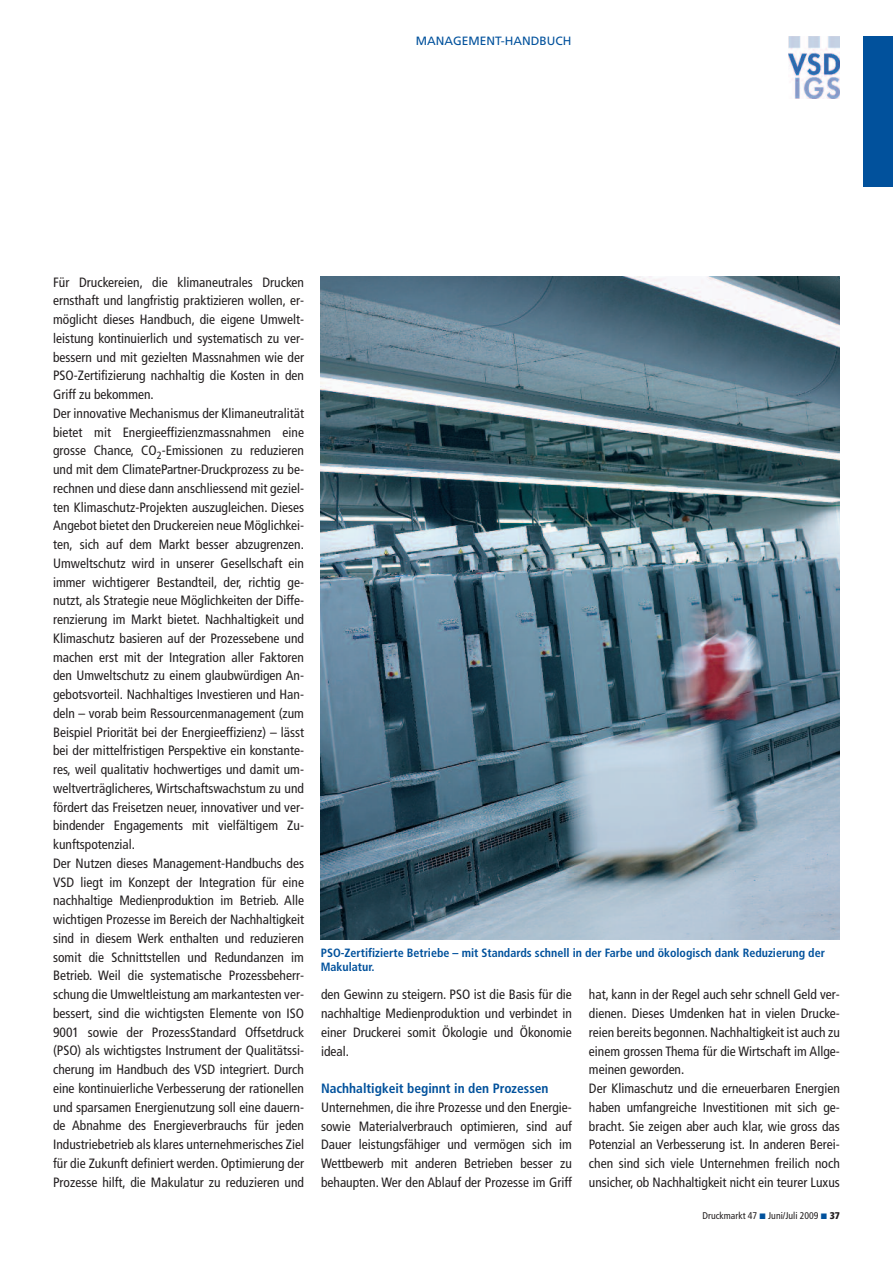
<style>
.page{position:relative;width:893px;height:1263px;background:#fff}
.page>*{position:absolute;margin:0;border:0;box-sizing:border-box;transform-origin:0 0}
.t1{font:condensed 13.5px/18.8px "Frutiger";color:#231f20}
.t2{font:700 condensed 13.5px "Frutiger";color:#01519c}
.t3{font:700 condensed 12px/13.5px "Frutiger";color:#01519c}
.t4{font:12px "Frutiger";color:#01519c}
.t5{font:condensed 9.75px "Frutiger";color:#231f20}
.s1{font-weight:900}
</style>
<div class="page">
<img style="left:788px;top:36px;width:51px;height:62px">
<div style="left:863px;top:36px;width:30px;height:151px;background:#01519c"></div>
<img style="left:321px;top:276px;width:519px;height:664px">
<p class="t4" style="left:416px;top:36px;width:157px">MANAGEMENT-HANDBUCH</p>
<p class="t1" style="left:53px;top:274px;width:252px">Für Druckereien, die klimaneutrales Drucken ernsthaft und langfristig praktizieren wollen, er&shy;möglicht dieses Handbuch, die eigene Umwelt&shy;leistung kontinuierlich und systematisch zu ver&shy;bessern und mit gezielten Massnahmen wie der PSO-Zertifizierung nachhaltig die Kosten in den Griff zu bekommen.<br>Der innovative Mechanismus der Klimaneutralität bietet mit Energieeffizienzmassnahmen eine grosse Chance, CO<sub>2</sub>-Emissionen zu reduzieren und mit dem ClimatePartner-Druckprozess zu be&shy;rechnen und diese dann anschliessend mit geziel&shy;ten Klimaschutz-Projekten auszugleichen. Dieses Angebot bietet den Druckereien neue Möglichkei&shy;ten, sich auf dem Markt besser abzugrenzen.<br>Umweltschutz wird in unserer Gesellschaft ein immer wichtigerer Bestandteil, der, richtig ge&shy;nutzt, als Strategie neue Möglichkeiten der Diffe&shy;renzierung im Markt bietet. Nachhaltigkeit und Klimaschutz basieren auf der Prozessebene und machen erst mit der Integration aller Faktoren den Umweltschutz zu einem glaubwürdigen An&shy;gebotsvorteil. Nachhaltiges Investieren und Han&shy;deln – vorab beim Ressourcenmanagement (zum Beispiel Priorität bei der Energieeffizienz) – lässt bei der mittelfristigen Perspektive ein konstante&shy;res, weil qualitativ hochwertiges und damit um&shy;weltverträglicheres, Wirtschaftswachstum zu und fördert das Freisetzen neuer, innovativer und ver&shy;bindender Engagements mit vielfältigem Zu&shy;kunftspotenzial.<br>Der Nutzen dieses Management-Handbuchs des VSD liegt im Konzept der Integration für eine nachhaltige Medienproduktion im Betrieb. Alle wichtigen Prozesse im Bereich der Nachhaltigkeit sind in diesem Werk enthalten und reduzieren somit die Schnittstellen und Redundanzen im Betrieb. Weil die systematische Prozessbeherr&shy;schung die Umweltleistung am markantesten ver&shy;bessert, sind die wichtigsten Elemente von ISO 9001 sowie der ProzessStandard Offsetdruck (PSO) als wichtigstes Instrument der Qualitätssi&shy;cherung im Handbuch des VSD integriert. Durch eine kontinuierliche Verbesserung der rationellen und sparsamen Energienutzung soll eine dauern&shy;de Abnahme des Energieverbrauchs für jeden Industriebetrieb als klares unternehmerisches Ziel für die Zukunft definiert werden. Optimierung der Prozesse hilft, die Makulatur zu reduzieren und</p>
<p class="t3" style="left:321px;top:947px;width:506px">PSO-Zertifizierte Betriebe – mit Standards schnell in der Farbe und ökologisch dank Reduzierung der<br>Makulatur.</p>
<p class="t1" style="left:321px;top:986px;width:252px;text-align:justify">den Gewinn zu steigern. PSO ist die Basis für die nachhaltige Medienproduktion und verbindet in einer Druckerei somit Ökologie und Ökonomie ideal.</p>
<p class="t2" style="left:321px;top:1083px;width:229px">Nachhaltigkeit beginnt in den Prozessen</p>
<p class="t1" style="left:321px;top:1099px;width:252px;text-align:justify">Unternehmen, die ihre Prozesse und den Energie&shy;sowie Materialverbrauch optimieren, sind auf Dauer leistungsfähiger und vermögen sich im Wettbewerb mit anderen Betrieben besser zu behaupten. Wer den Ablauf der Prozesse im Griff</p>
<p class="t1" style="left:589px;top:986px;width:252px">hat, kann in der Regel auch sehr schnell Geld ver&shy;dienen. Dieses Umdenken hat in vielen Drucke&shy;reien bereits begonnen.Nachhaltigkeit ist auch zu einem grossen Thema für die Wirtschaft im Allge&shy;meinen geworden.<br>Der Klimaschutz und die erneuerbaren Energien haben umfangreiche Investitionen mit sich ge&shy;bracht. Sie zeigen aber auch klar, wie gross das Potenzial an Verbesserung ist. In anderen Berei&shy;chen sind sich viele Unternehmen freilich noch unsicher, ob Nachhaltigkeit nicht ein teurer Luxus</p>
<p class="t5" style="left:703px;top:1212px;width:139px">Druckmarkt 47 Juni/Juli 2009 <span class="s1">37</span></p>
</div>
